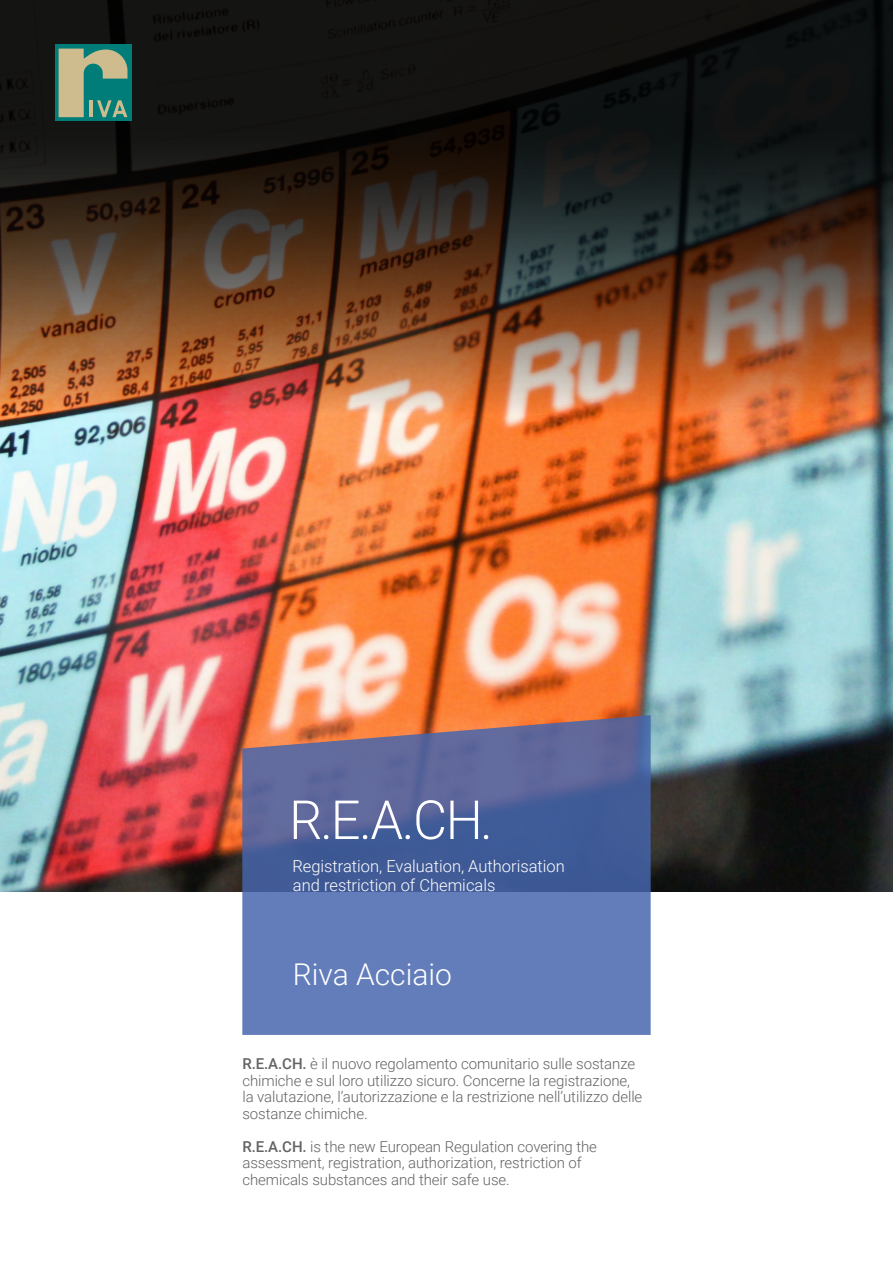
<style>
.page{position:relative;width:893px;height:1263px;background:#fff}
.page>*{position:absolute;margin:0;border:0;box-sizing:border-box;transform-origin:0 0}
.t1{font:300 54px "Roboto";color:#fff}
.t2{font:300 30px "Roboto";color:#fff}
.t3{font:300 16.5px "Roboto";color:#fff}
.t4{font:300 15px/16.5px "Roboto";letter-spacing:-.005em;color:#646363}
.s1{font-weight:500}
</style>
<div class="page">
<img style="left:0;top:412px;width:893px;height:479px">
<img style="left:0;top:0;width:893px;height:412px">
<svg style="left:55px;top:45px;width:76px;height:76px"></svg>
<svg style="left:59px;top:49px;width:68px;height:68px;background:#7da385"></svg>
<svg style="left:242px;top:715px;width:409px;height:320px;background:#606fa3"></svg>
<h1 class="t1" style="left:289px;top:782px;width:205px">R.E.A.CH.</h1>
<p class="t3" style="left:292px;top:854px;width:274px">Registration, Evaluation, Authorisation</p>
<p class="t3" style="left:293px;top:874px;width:204px">and restriction of Chemicals</p>
<h2 class="t2" style="left:293px;top:953px;width:161px">Riva Acciaio</h2>
<p class="t4" style="left:242px;top:1055px;width:401px"><span class="s1">R.E.A.CH.</span> è il nuovo regolamento comunitario sulle sostanze chimiche e sul loro utilizzo sicuro. Concerne la registrazione, la valutazione, l’autorizzazione e la restrizione nell’utilizzo delle sostanze chimiche.</p>
<p class="t4" style="left:242px;top:1138px;width:356px"><span class="s1">R.E.A.CH.</span> is the new European Regulation covering the assessment, registration, authorization, restriction of chemicals substances and their safe use.</p>
</div>
